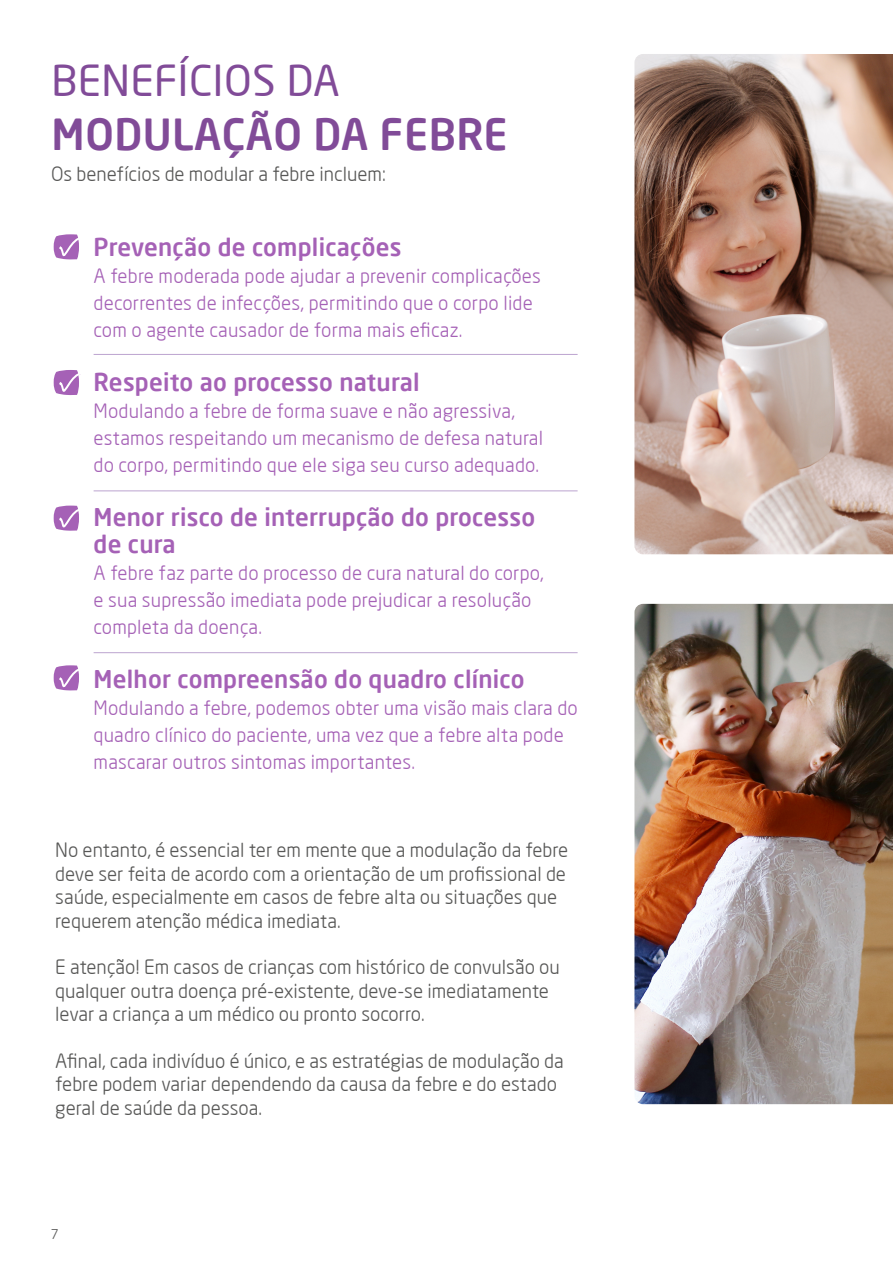
<style>
.page{position:relative;width:893px;height:1263px;background:#fff}
.page>*{position:absolute;margin:0;border:0;box-sizing:border-box;transform-origin:0 0}
.t1{font:700 42px "Neo Sans Weleda";letter-spacing:.01em;color:#814b98}
.t2{font:500 42px "Neo Sans Weleda";letter-spacing:.01em;color:#814b98}
.t3{font:700 24px/27px "Neo Sans Weleda";letter-spacing:.01em;color:#a561b6}
.t4{font:19.5px/27px "Neo Sans Weleda";letter-spacing:.01em;color:#a561b6}
.t5{font:19.5px/23.4px "Neo Sans Weleda";color:#575756}
.t6{font:13.5px "Neo Sans Weleda";color:#575756}
</style>
<div class="page">
<svg style="left:54px;top:234px;width:25px;height:26px"></svg>
<svg style="left:54px;top:370px;width:27px;height:25px"></svg>
<svg style="left:54px;top:506px;width:25px;height:25px"></svg>
<hr style="left:94px;top:354px;width:484px;height:1px;background:#bca4cf">
<hr style="left:94px;top:490px;width:484px;height:1px;background:#bca4cf">
<hr style="left:94px;top:652px;width:484px;height:1px;background:#bca4cf">
<svg style="left:54px;top:665px;width:25px;height:26px"></svg>
<img style="left:634px;top:54px;width:259px;height:500px">
<img style="left:634px;top:604px;width:259px;height:500px">
<h1 class="t2" style="left:52px;top:55px;width:289px">BENEFÍCIOS DA</h1>
<h1 class="t1" style="left:52px;top:108px;width:457px">MODULAÇÃO DA FEBRE</h1>
<p class="t5" style="left:51px;top:162px;width:336px">Os benefícios de modular a febre incluem:</p>
<p class="t3" style="left:94px;top:233px;width:309px">Prevenção de complicações</p>
<p class="t4" style="left:94px;top:262px;width:449px">A febre moderada pode ajudar a prevenir complicações decorrentes de infecções, permitindo que o corpo lide com o agente causador de forma mais eficaz.</p>
<p class="t3" style="left:94px;top:368px;width:327px">Respeito ao processo natural</p>
<p class="t4" style="left:94px;top:397px;width:451px">Modulando a febre de forma suave e não agressiva, estamos respeitando um mecanismo de defesa natural do corpo, permitindo que ele siga seu curso adequado.</p>
<p class="t3" style="left:94px;top:503px;width:443px">Menor risco de interrupção do processo de cura</p>
<p class="t4" style="left:94px;top:559px;width:452px">A febre faz parte do processo de cura natural do corpo, e sua supressão imediata pode prejudicar a resolução completa da doença.</p>
<p class="t3" style="left:94px;top:665px;width:432px">Melhor compreensão do quadro clínico</p>
<p class="t4" style="left:94px;top:694px;width:486px">Modulando a febre, podemos obter uma visão mais clara do quadro clínico do paciente, uma vez que a febre alta pode mascarar outros sintomas importantes.</p>
<p class="t5" style="left:55px;top:838px;width:515px">No entanto, é essencial ter em mente que a modulação da febre deve ser feita de acordo com a orientação de um profissional de saúde, especialmente em casos de febre alta ou situações que requerem atenção médica imediata.</p>
<p class="t5" style="left:55px;top:955px;width:506px">E atenção! Em casos de crianças com histórico de convulsão ou qualquer outra doença pré-existente, deve-se imediatamente levar a criança a um médico ou pronto socorro.</p>
<p class="t5" style="left:55px;top:1049px;width:510px">Afinal, cada indivíduo é único, e as estratégias de modulação da febre podem variar dependendo da causa da febre e do estado geral de saúde da pessoa.</p>
<p class="t6" style="left:51px;top:1226px;width:9px">7</p>
</div>
